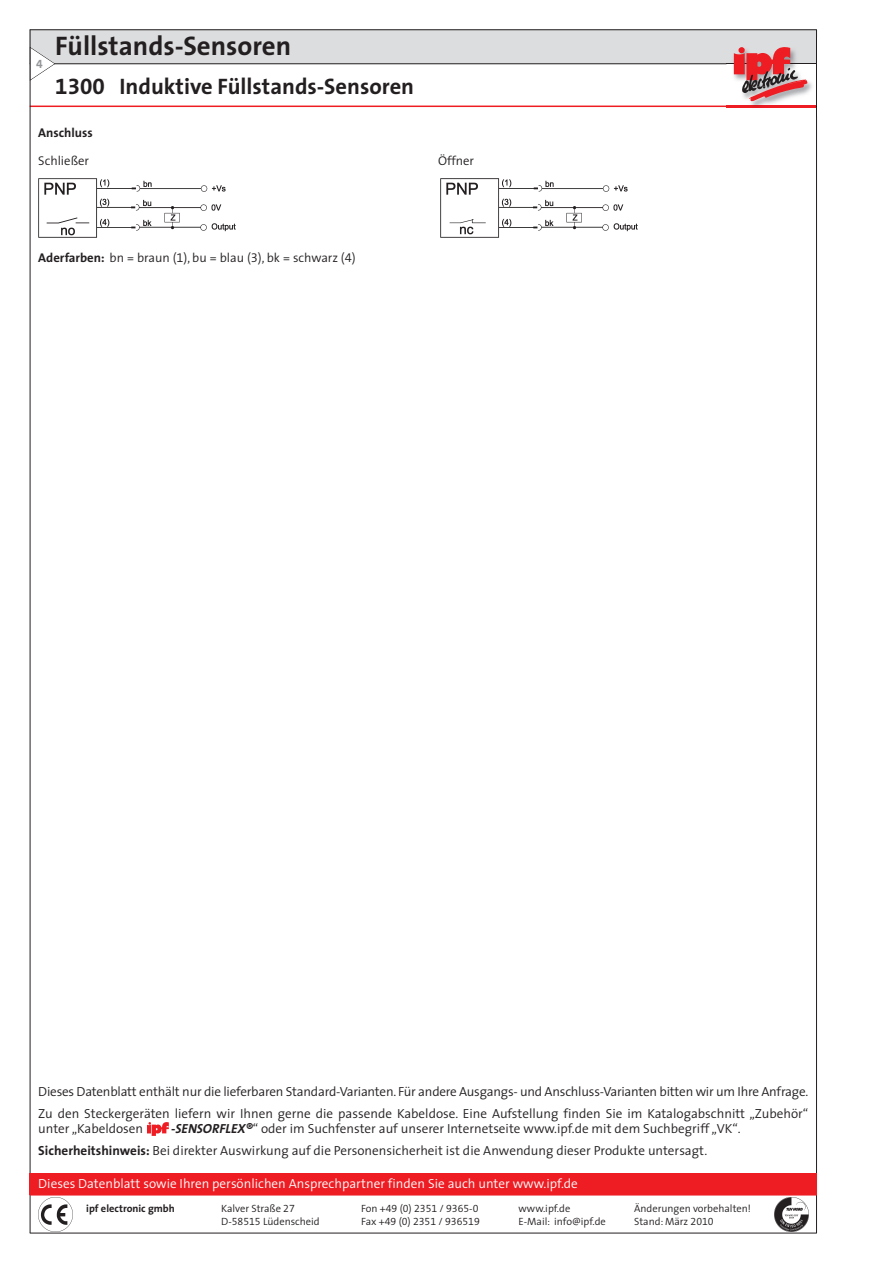
<style>
.page{position:relative;width:893px;height:1263px;background:#fff}
.page>*{position:absolute;margin:0;border:0;box-sizing:border-box;transform-origin:0 0}
.t1{font:300 27px "BHM The Sans Tab";color:#231f20}
.t2{font:300 22.5px "BHM The Sans Tab";color:#231f20}
.t3{font:300 13.2px/22.8px "BHM The Sans Tab";color:#231f20}
.t4{font:300 13.2px "BHM The Sans Tab";color:#fff}
.t5{font:300 12.75px "BHM The Sans Tab";color:#231f20}
.t6{font:300 12.75px "BHM The Sans Tab";color:#231f20}
.t7{font:300 12px "BHM The Sans Tab";color:#939598}
.t8{font:300 10.5px/12.8px "BHM The Sans Tab";color:#231f20}
.t9{font:300 10.5px "BHM The Sans Tab";color:#231f20}
.s1{font-style:inherit}
.s2{font-style:italic}
</style>
<div class="page">
<div style="left:30px;top:30px;width:786px;height:34px;background:#dcdddf"></div>
<hr style="left:30px;top:106px;width:786px;height:1px;background:#ee1d23">
<hr style="left:30px;top:64px;width:786px;height:1px;background:#231f20">
<svg style="left:31px;top:47px;width:24px;height:33px"></svg>
<hr style="left:30px;top:30px;width:1px;height:1203px;background:#231f20">
<hr style="left:816px;top:30px;width:1px;height:1203px;background:#231f20">
<hr style="left:30px;top:29px;width:786px;height:1px;background:#231f20">
<hr style="left:30px;top:1233px;width:786px;height:1px;background:#231f20">
<img style="left:726px;top:63px;width:90px;height:45px">
<img style="left:726px;top:106px;width:90px;height:1px">
<svg style="left:726px;top:47px;width:81px;height:54px"></svg>
<img style="left:38px;top:178px;width:198px;height:59px">
<img style="left:440px;top:178px;width:198px;height:59px">
<div style="left:30px;top:1174px;width:786px;height:21px;background:#ee1d23"></div>
<hr style="left:30px;top:1194px;width:786px;height:2px;background:#ee1d23">
<img style="left:148px;top:1122px;width:21px;height:13px">
<img style="left:774px;top:1197px;width:34px;height:34px">
<img style="left:38px;top:1197px;width:34px;height:34px">
<p class="t7" style="left:36px;top:54px;width:8px">4</p>
<h1 class="t1" style="left:55px;top:24px;width:237px">Füllstands-Sensoren</h1>
<h2 class="t2" style="left:55px;top:67px;width:360px">1300 Induktive Füllstands-Sensoren</h2>
<p class="t6" style="left:38px;top:122px;width:56px">Anschluss</p>
<p class="t5" style="left:38px;top:156px;width:52px">Schließer</p>
<p class="t5" style="left:438px;top:156px;width:37px">Öffner</p>
<p class="t5" style="left:38px;top:252px;width:319px"><span class="s1">Aderfarben:</span> bn = braun (1), bu = blau (3), bk = schwarz (4)</p>
<p class="t3" style="left:38px;top:1081px;width:771px">Dieses Datenblatt enthält nur die lieferbaren Standard-Varianten. Für andere Ausgangs- und Anschluss-Varianten bitten wir um Ihre Anfrage.<br>Zu den Steckergeräten liefern wir Ihnen gerne die passende Kabeldose. Eine Aufstellung finden Sie im Katalogabschnitt „Zubehör“</p>
<p class="t3" style="left:38px;top:1118px;width:106px">unter „Kabeldosen</p>
<p class="t3" style="left:38px;top:1118px;width:704px;text-indent:133px"><span class="s2">-SENSORFLEX®</span>“ oder im Suchfenster auf unserer Internetseite www.ipf.de mit dem Suchbegriff „VK“.<br><span class="s1">Sicherheitshinweis:</span> Bei direkter Auswirkung auf die Personensicherheit ist die Anwendung dieser Produkte untersagt.</p>
<p class="t4" style="left:38px;top:1178px;width:541px">Dieses Datenblatt sowie Ihren persönlichen Ansprechpartner finden Sie auch unter www.ipf.de</p>
<p class="t9" style="left:86px;top:1199px;width:90px">ipf electronic gmbh</p>
<p class="t8" style="left:221px;top:1203px;width:100px">Kalver Straße 27<br>D-58515 Lüdenscheid</p>
<p class="t8" style="left:634px;top:1203px;width:118px">Änderungen vorbehalten!<br>Stand: März 2010</p>
<p class="t8" style="left:361px;top:1203px;width:120px">Fon +49 (0) 2351 / 9365-0<br>Fax +49 (0) 2351 / 936519</p>
<p class="t8" style="left:518px;top:1203px;width:89px">www.ipf.de<br>E-Mail: info@ipf.de</p>
</div>
